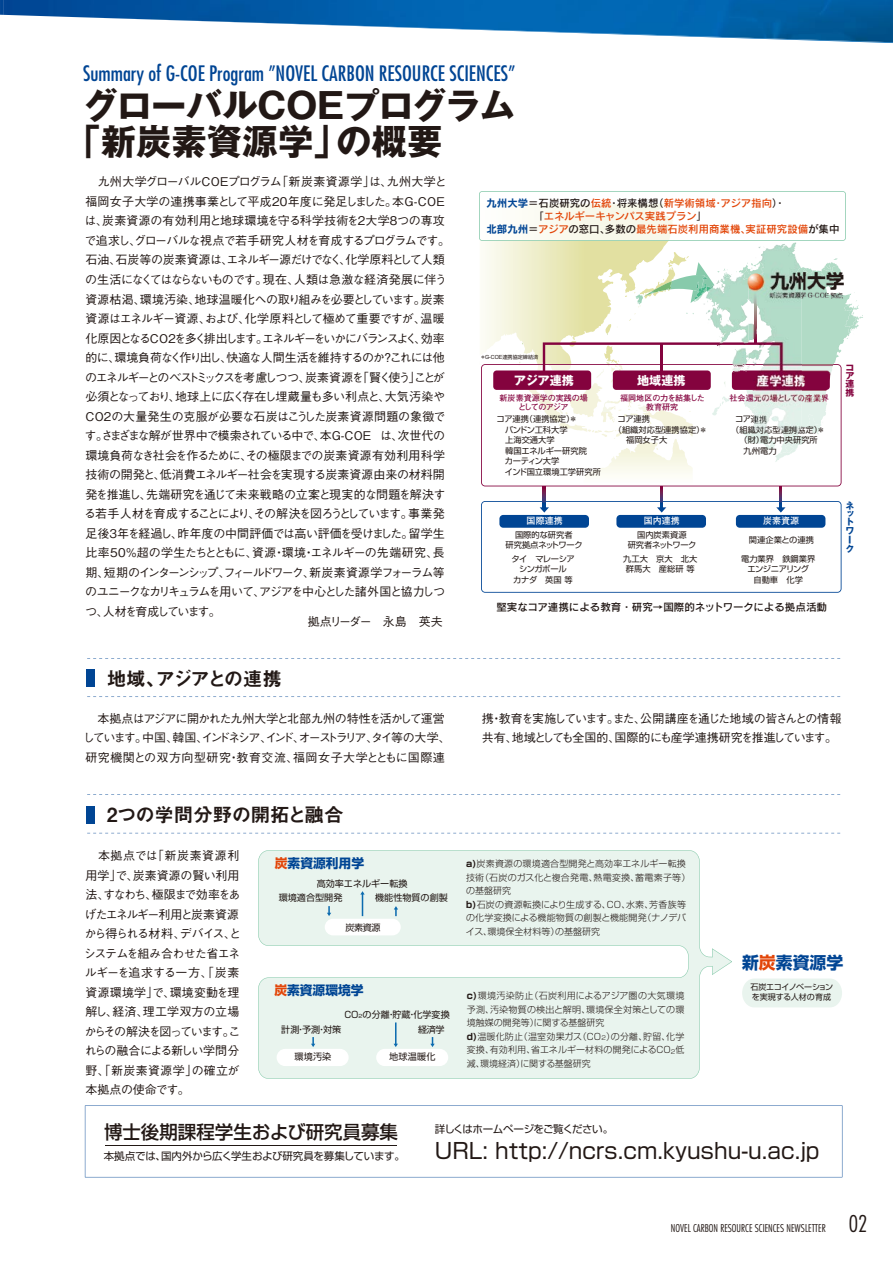
<style>
.page{position:relative;width:893px;height:1263px;background:#fff}
.page>*{position:absolute;margin:0;border:0;box-sizing:border-box;transform-origin:0 0}
.t1{font:700 35.4px/36.8px "Gothic MB101 Pro";color:#221815}
.t2{font:21.6px "Shin Go Pro";color:#221815}
.t3{font:condensed 20.7px "Futura";color:#004594}
.t4{font:19.5px "Midashi Go Pro MB31";letter-spacing:-.03em;color:#221815}
.t5{font:19.5px "Midashi Go Pro MB31";letter-spacing:-.105em;color:#221815}
.t6{font:700 18.6px "Shin Go Pro";color:#221815}
.t7{font:500 18.45px "Shin Go Pro";color:#221815}
.t8{font:700 16.8px "Shin Go Pro";color:#004594}
.t9{font:700 12.75px "Shin Go Pro";color:#004594}
.t10{font:700 12.15px "Gothic MB101 Pro";color:#fff}
.t11{font:500 12px/19.5px "Gothic BBB Pro";letter-spacing:-.065em;color:#221815}
.t12{font:500 12px/19.5px "Gothic BBB Pro";letter-spacing:-.035em;color:#221815}
.t13{font:500 12px/19.5px "Gothic BBB Pro";letter-spacing:-.1em;color:#221815}
.t14{font:500 12px "Gothic BBB Pro";letter-spacing:-.12em;color:#221815}
.t15{font:300 condensed 10.5px "Futura";color:#221815}
.t16{font:10.5px "Rodin Pro DB";color:#221815}
.t17{font:10.5px "Shin Go Pro";letter-spacing:-.03em;color:#221815}
.t18{font:10.5px "Shin Go Pro";letter-spacing:-.055em;color:#221815}
.t19{font:10.35px/13.4px "Rodin Pro DB";color:#e24508}
.t20{font:9.15px "Shin Go Pro";color:#221815}
.t21{font:300 9px/13.5px "Shin Go Pro";letter-spacing:.02em;color:#221815}
.t22{font:700 9px "Futo Go B101 Pro";color:#fff}
.t23{font:700 8.85px/8.6px "Gothic MB101 Pro";color:#004594}
.t24{font:700 8.85px/8.6px "Gothic MB101 Pro";color:#84033e;text-align:justify}
.t25{font:8.25px/10.5px "Shin Go Pro";color:#221815;text-align:center}
.t26{font:8.25px/10.5px "Shin Go Pro";letter-spacing:-.045em;color:#221815;text-align:center}
.t27{font:8.1px/9.6px "Shin Go Pro";letter-spacing:-.03em;color:#221815}
.t28{font:700 8.1px/9px "Futo Go B101 Pro";letter-spacing:-.02em;color:#84033e;text-align:center}
.t29{font:700 8.1px/9px "Futo Go B101 Pro";color:#84033e;text-align:center}
.t30{font:5.1px "Shin Go Pro";color:#221815}
.s1{font-family:"Rodin Pro B";color:#004594}
.s2{color:#221815}
.s3{color:#e24508}
.s4{font-weight:700}
.s5{font-size:6px}
.s6{font-size:5.25px}
.s7{font-size:22.5px}
</style>
<div class="page">
<img style="left:3px;top:0;width:890px;height:42px">
<svg style="left:742px;top:978px;width:100px;height:29px;background:#eaf4ef"></svg>
<svg style="left:258px;top:850px;width:474px;height:229px;fill:#e9f4ee"></svg>
<svg style="left:360px;top:891px;width:5px;height:25px"></svg>
<svg style="left:394px;top:906px;width:4px;height:10px"></svg>
<svg style="left:327px;top:906px;width:4px;height:10px"></svg>
<svg style="left:311px;top:1037px;width:4px;height:10px"></svg>
<svg style="left:394px;top:1022px;width:4px;height:25px"></svg>
<svg style="left:430px;top:1037px;width:5px;height:10px"></svg>
<div style="left:277px;top:1049px;width:72px;height:17px;background:#fff;border-radius:9px"></div>
<div style="left:376px;top:1049px;width:72px;height:17px;background:#fff;border-radius:9px"></div>
<div style="left:325px;top:919px;width:76px;height:16px;background:#fff;border-radius:8px"></div>
<svg style="left:543px;top:488px;width:2px;height:13px"></svg>
<svg style="left:779px;top:488px;width:3px;height:13px"></svg>
<svg style="left:660px;top:488px;width:3px;height:13px"></svg>
<svg style="left:481px;top:501px;width:360px;height:92px"></svg>
<div style="left:499px;top:515px;width:90px;height:13px;background:#004594;border-radius:4px"></div>
<div style="left:616px;top:515px;width:90px;height:13px;background:#004594;border-radius:4px"></div>
<div style="left:736px;top:515px;width:89px;height:13px;background:#004594;border-radius:4px"></div>
<svg style="left:479px;top:191px;width:384px;height:297px"></svg>
<svg style="left:85px;top:1105px;width:757px;height:72px"></svg>
<hr style="left:106px;top:1145px;width:291px;height:1px;background:#221815">
<svg style="left:87px;top:833px;width:753px;height:1px"></svg>
<svg style="left:87px;top:794px;width:753px;height:1px"></svg>
<div style="left:87px;top:806px;width:8px;height:17px;background:#004594"></div>
<svg style="left:87px;top:696px;width:753px;height:1px"></svg>
<svg style="left:87px;top:658px;width:753px;height:1px"></svg>
<div style="left:87px;top:669px;width:8px;height:18px;background:#004594"></div>
<img style="left:751px;top:304px;width:44px;height:128px">
<img style="left:710px;top:314px;width:38px;height:63px">
<img style="left:802px;top:275px;width:50px;height:153px">
<h3 class="t3" style="left:83px;top:61px;width:434px">Summary of G-COE Program ”NOVEL CARBON RESOURCE SCIENCES”</h3>
<h1 class="t1" style="left:65px;top:82px;width:451px;text-indent:17px">グローバルCOEプログラム「新炭素資源学」の概要</h1>
<p class="t11" style="left:84px;top:171px;width:367px">　九州大学グローバルCOEプログラム「新炭素資源学」は、九州大学と福岡女子大学の連携事業として平成20年度に発足しました。本G-COEは、炭素資源の有効利用と地球環境を守る科学技術を2大学8つの専攻で追求し、グローバルな視点で若手研究人材を育成するプログラムです。石油、石炭等の炭素資源は、エネルギー源だけでなく、化学原料として人類の生活になくてはならないものです。現在、人類は急激な経済発展に伴う資源枯渇、環境汚染、地球温暖化への取り組みを必要としています。炭素資源はエネルギー資源、および、化学原料として極めて重要ですが、温暖化原因となるCO２を多く排出します。エネルギーをいかにバランスよく、効率的に、環境負荷なく作り出し、快適な人間生活を維持するのか？これには他のエネルギーとのベストミックスを考慮しつつ、炭素資源を「賢く使う」ことが必須となっており、地球上に広く存在し埋蔵量も多い利点と、大気汚染やCO2の大量発生の克服が必要な石炭はこうした炭素資源問題の象徴です。さまざまな解が世界中で模索されている中で、本G-COE は、次世代の環境負荷なき社会を作るために、その極限までの炭素資源有効利用科学技術の開発と、低消費エネルギー社会を実現する炭素資源由来の材料開発を推進し、先端研究を通じて未来戦略の立案と現実的な問題を解決する若手人材を育成することにより、その解決を図ろうとしています。事業発足後3年を経過し、昨年度の中間評価では高い評価を受けました。留学生比率50%超の学生たちとともに、資源・環境・エネルギーの先端研究、長期、短期のインターンシップ、フィールドワーク、新炭素資源学フォーラム等のユニークなカリキュラムを用いて、アジアを中心とした諸外国と協力しつつ、人材を育成しています。</p>
<p class="t14" style="left:308px;top:612px;width:136px">拠点リーダー　永島　英夫</p>
<h3 class="t5" style="left:107px;top:662px;width:177px">地域、アジアとの連携</h3>
<p class="t19" style="left:486px;top:196px;width:354px"><span class="s1">九州大学</span><span class="s2">＝石炭研究の</span>伝統<span class="s2">・将来構想（</span>新学術領域・アジア指向<span class="s2">）・<br>　　　　　「</span>エネルギーキャンパス実践プラン<span class="s2">」<br></span><span class="s1">北部九州</span><span class="s2">＝</span>アジア<span class="s2">の窓口、多数の</span>最先端石炭利用商業機、実証研究設備<span class="s2">が集中</span></p>
<h3 class="t6" style="left:770px;top:266px;width:76px">九州大学</h3>
<p class="t30" style="left:481px;top:353px;width:59px">＊G-COE連携協定締結済</p>
<p class="t10" style="left:514px;top:370px;width:61px">アジア連携</p>
<p class="t10" style="left:637px;top:370px;width:50px">地域連携</p>
<p class="t28" style="left:499px;top:392px;width:90px">新炭素資源学の実践の場としてのアジア</p>
<p class="t25" style="left:497px;top:413px;width:106px;text-align:left">コア連携（連携協定）＊<br>　バンドン工科大学<br>　上海交通大学<br>　韓国エネルギー研究院<br>　カーティン大学<br>　インド国立環境工学研究所</p>
<p class="t29" style="left:620px;top:392px;width:86px">福岡地区の力を結集した教育研究</p>
<p class="t25" style="left:618px;top:413px;width:34px">コア連携</p>
<p class="t25" style="left:614px;top:423px;width:95px">（組織対応型連携協定）＊</p>
<p class="t25" style="left:618px;top:434px;width:51px">　福岡女子大</p>
<p class="t25" style="left:735px;top:413px;width:34px">コア連携</p>
<p class="t25" style="left:731px;top:423px;width:95px">（組織対応型連携協定）＊</p>
<p class="t25" style="left:735px;top:434px;width:84px">　（財）電力中央研究所</p>
<p class="t25" style="left:735px;top:444px;width:43px">　九州電力</p>
<p class="t22" style="left:527px;top:514px;width:37px">国際連携</p>
<p class="t22" style="left:644px;top:514px;width:37px">国内連携</p>
<p class="t22" style="left:763px;top:514px;width:37px">炭素資源</p>
<p class="t25" style="left:741px;top:552px;width:76px">電力業界　鉄鋼業界エンジニアリング<br>自動車　化学</p>
<p class="t25" style="left:505px;top:528px;width:79px">国際的な研究者<br>研究拠点ネットワーク</p>
<p class="t25" style="left:628px;top:528px;width:70px">国内炭素資源<br>研究者ネットワーク</p>
<p class="t25" style="left:749px;top:534px;width:67px">関連企業との連携</p>
<p class="t25" style="left:623px;top:552px;width:76px">九工大　京大　北大群馬大　産総研 等</p>
<p class="t26" style="left:511px;top:552px;width:65px">タイ　マレーシアシンガポール<br>カナダ　英国 等</p>
<p class="t16" style="left:496px;top:600px;width:332px">堅実なコア連携による教育・研究→国際的ネットワークによる拠点活動</p>
<p class="t24" style="left:845px;top:362px;width:10px">コア連携</p>
<p class="t23" style="left:845px;top:500px;width:10px">ネットワーク</p>
<p class="t11" style="left:83px;top:707px;width:369px">　本拠点はアジアに開かれた九州大学と北部九州の特性を活かして運営しています。中国、韓国、インドネシア、インド、オーストラリア、タイ等の大学、研究機関との双方向型研究・教育交流、福岡女子大学とともに国際連</p>
<p class="t13" style="left:482px;top:707px;width:361px">携・教育を実施しています。また、公開講座を通じた地域の皆さんとの情報共有、地域としても全国的、国際的にも産学連携研究を推進しています。</p>
<h3 class="t4" style="left:107px;top:799px;width:238px">2つの学問分野の開拓と融合</h3>
<p class="t12" style="left:84px;top:844px;width:159px">　本拠点では「新炭素資源利用学」で、炭素資源の賢い利用法、すなわち、極限まで効率をあげたエネルギー利用と炭素資源から得られる材料、デバイス、とシステムを組み合わせた省エネルギーを追求する一方、「炭素資源環境学」で、環境変動を理解し、経済、理工学双方の立場からその解決を図っています。これらの融合による新しい学問分野、「新炭素資源学」の確立が本拠点の使命です。</p>
<p class="t9" style="left:275px;top:853px;width:91px"><span class="s3">炭</span>素資源利用学</p>
<p class="t20" style="left:317px;top:876px;width:92px">高効率エネルギー転換</p>
<p class="t20" style="left:279px;top:890px;width:65px">環境適合型開発</p>
<p class="t20" style="left:375px;top:890px;width:74px">機能性物質の創製</p>
<p class="t20" style="left:346px;top:920px;width:36px">炭素資源</p>
<p class="t21" style="left:466px;top:856px;width:226px"><span class="s4">a)</span>炭素資源の環境適合型開発と高効率エネルギー転換技術（石炭のガス化と複合発電、熱電変換、蓄電素子等）の基盤研究<br><span class="s4">b)</span>石炭の資源転換により生成する、CO、水素、芳香族等の化学変換による機能物質の創製と機能開発（ナノデバイス、環境保全材料等）の基盤研究</p>
<h3 class="t8" style="left:742px;top:949px;width:103px">新<span class="s3">炭</span>素資源学</h3>
<p class="t9" style="left:274px;top:980px;width:91px"><span class="s3">炭</span>素資源環境学</p>
<p class="t27" style="left:750px;top:981px;width:84px">石炭エコイノベーションを実現する人材の育成</p>
<p class="t21" style="left:467px;top:988px;width:219px"><span class="s4">c)</span>環境汚染防止（石炭利用によるアジア圏の大気環境予測、汚染物質の検出と解明、環境保全対策としての環境触媒の開発等）に関する基盤研究<br><span class="s4">d)</span>温暖化防止（温室効果ガス（CO<span class="s5">2</span>）の分離、貯留、化学変換、有効利用、省エネルギー材料の開発によるCO<span class="s5">2</span>低減、環境経済）に関する基盤研究</p>
<p class="t20" style="left:344px;top:1007px;width:107px">CO<span class="s6">2</span>の分離・貯蔵・化学変換</p>
<p class="t20" style="left:281px;top:1022px;width:61px">計測・予測・対策</p>
<p class="t20" style="left:418px;top:1022px;width:28px">経済学</p>
<p class="t20" style="left:294px;top:1049px;width:38px">環境汚染</p>
<p class="t20" style="left:389px;top:1049px;width:48px">地球温暖化</p>
<h3 class="t7" style="left:104px;top:1117px;width:296px">博士後期課程学生および研究員募集</h3>
<p class="t18" style="left:435px;top:1120px;width:180px">詳しくはホームページをご覧ください。</p>
<h2 class="t2" style="left:435px;top:1133px;width:386px">URL: http://ncrs.cm.kyushu-u.ac.jp</h2>
<p class="t17" style="left:104px;top:1147px;width:303px">本拠点では、国内外から広く学生および研究員を募集しています。</p>
<p class="t15" style="left:671px;top:1222px;width:198px">NOVEL CARBON RESOURCE SCIENCES NEWSLETTER <span class="s7">02</span></p>
</div>
